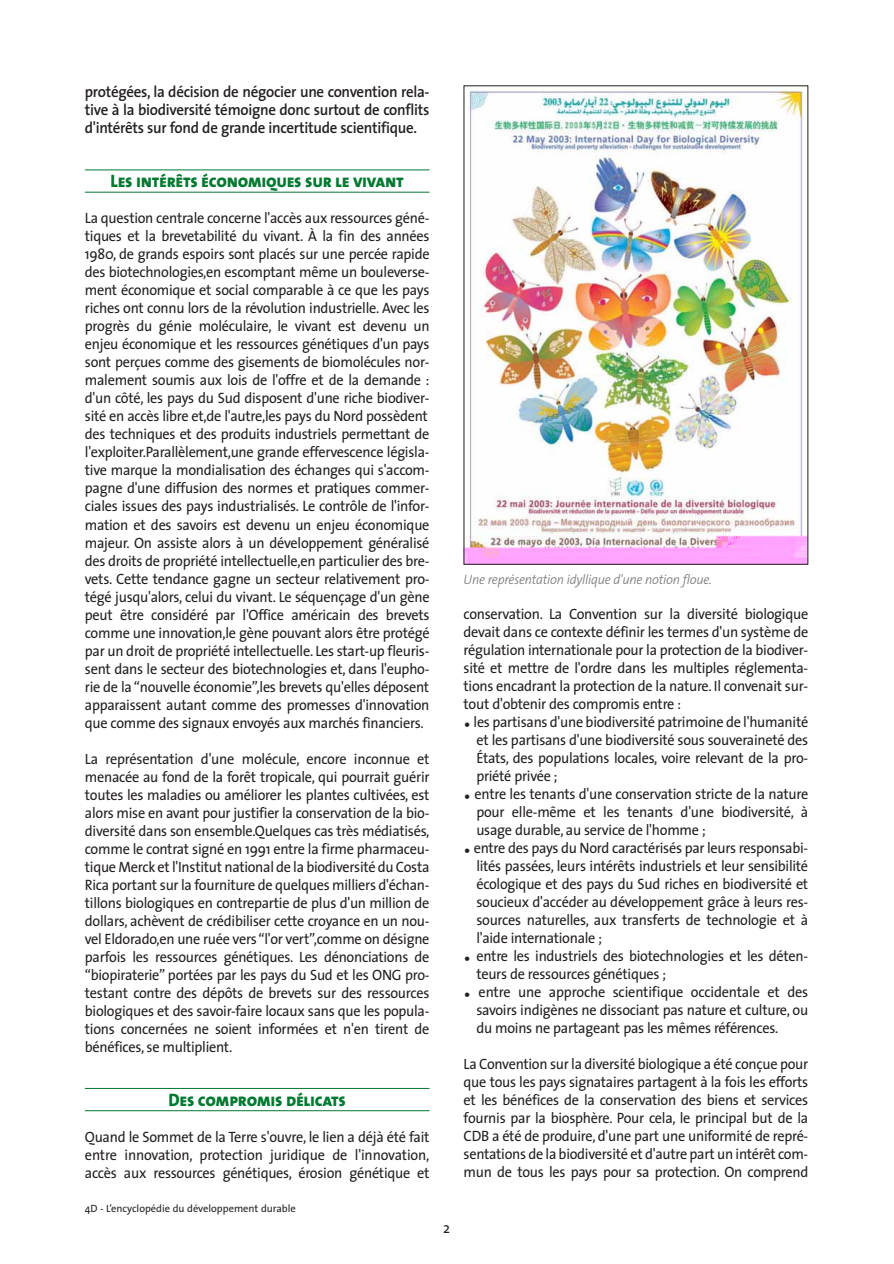
<style>
.page{position:relative;width:894px;height:1264px;background:#fff}
.page>*{position:absolute;margin:0;border:0;box-sizing:border-box;transform-origin:0 0}
.t1{font:18px "The Sans Extra Bold Caps";letter-spacing:-.02em;color:#007931;scale:.95 1}
.t2{font:600 15.75px/18px "The Sans";letter-spacing:-.02em;color:#231f20;text-align:justify;scale:.95 1}
.t3{font:15px/18px "The Sans";letter-spacing:-.02em;color:#231f20;text-align:justify;scale:.95 1}
.t4{font:italic 300 13.5px "The Sans";letter-spacing:-.02em;color:#808285;scale:.95 1}
.t5{font:10.5px "The Sans";color:#231f20}
.s1{font-size:18px}
</style>
<div class="page">
<hr style="left:85px;top:169px;width:344px;height:1px;background:#007931">
<hr style="left:85px;top:192px;width:344px;height:1px;background:#007931">
<hr style="left:85px;top:1087px;width:344px;height:1px;background:#007931">
<hr style="left:85px;top:1110px;width:344px;height:1px;background:#007931">
<img style="left:465px;top:87px;width:341px;height:475px">
<p class="t2" style="left:85px;top:84px;width:364px">protégées, la décision de négocier une convention rela&shy;tive à la biodiversité témoigne donc surtout de conflits d'intérêts sur fond de grande incertitude scientifique.</p>
<p class="t1" style="left:111px;top:170px;width:310px">Les intérêts économiques sur le vivant</p>
<p class="t3" style="left:85px;top:211px;width:364px;text-align:left">La question centrale concerne l'accès aux ressources géné&shy;tiques et la brevetabilité du vivant. À la fin des années 1980, de grands espoirs sont placés sur une percée rapide des biotechnologies,en escomptant même un bouleverse&shy;ment économique et social comparable à ce que les pays riches ont connu lors de la révolution industrielle. Avec les progrès du génie moléculaire, le vivant est devenu un enjeu économique et les ressources génétiques d'un pays sont perçues comme des gisements de biomolécules nor&shy;malement soumis aux lois de l'offre et de la demande : d'un côté, les pays du Sud disposent d'une riche biodiver&shy;sité en accès libre et,de l'autre,les pays du Nord possèdent des techniques et des produits industriels permettant de l'exploiter.Parallèlement,une grande effervescence législa&shy;tive marque la mondialisation des échanges qui s'accom&shy;pagne d'une diffusion des normes et pratiques commer&shy;ciales issues des pays industrialisés. Le contrôle de l'infor&shy;mation et des savoirs est devenu un enjeu économique majeur. On assiste alors à un développement généralisé des droits de propriété intellectuelle,en particulier des bre&shy;vets. Cette tendance gagne un secteur relativement pro&shy;tégé jusqu'alors, celui du vivant. Le séquençage d'un gène peut être considéré par l'Office américain des brevets comme une innovation,le gène pouvant alors être protégé par un droit de propriété intellectuelle. Les start-up fleuris&shy;sent dans le secteur des biotechnologies et, dans l'eupho&shy;rie de la “nouvelle économie”,les brevets qu'elles déposent apparaissent autant comme des promesses d'innovation que comme des signaux envoyés aux marchés financiers.</p>
<p class="t3" style="left:85px;top:751px;width:364px">La représentation d'une molécule, encore inconnue et menacée au fond de la forêt tropicale, qui pourrait guérir toutes les maladies ou améliorer les plantes cultivées, est alors mise en avant pour justifier la conservation de la bio&shy;diversité dans son ensemble.Quelques cas très médiatisés, comme le contrat signé en 1991 entre la firme pharmaceu&shy;tique Merck et l'Institut national de la biodiversité du Costa Rica portant sur la fourniture de quelques milliers d'échan&shy;tillons biologiques en contrepartie de plus d'un million de dollars, achèvent de crédibiliser cette croyance en un nou&shy;vel Eldorado,en une ruée vers “l'or vert”,comme on désigne parfois les ressources génétiques. Les dénonciations de “biopiraterie” portées par les pays du Sud et les ONG pro&shy;testant contre des dépôts de brevets sur des ressources biologiques et des savoir-faire locaux sans que les popula&shy;tions concernées ne soient informées et n'en tirent de bénéfices, se multiplient.</p>
<p class="t1" style="left:168px;top:1088px;width:188px">Des compromis délicats</p>
<p class="t3" style="left:85px;top:1129px;width:364px">Quand le Sommet de la Terre s'ouvre, le lien a déjà été fait entre innovation, protection juridique de l'innovation, accès aux ressources génétiques, érosion génétique et</p>
<p class="t5" style="left:85px;top:1204px;width:212px">4D - L’encyclopédie du développement durable</p>
<p class="t4" style="left:463px;top:574px;width:263px">Une représentation idyllique d'une notion floue.</p>
<p class="t3" style="left:463px;top:606px;width:364px">conservation. La Convention sur la diversité biologique devait dans ce contexte définir les termes d'un système de régulation internationale pour la protection de la biodiver&shy;sité et mettre de l'ordre dans les multiples réglementa&shy;tions encadrant la protection de la nature. Il convenait sur&shy;tout d'obtenir des compromis entre :</p>
<p class="t3" style="left:476px;top:714px;width:351px;text-indent:-13px"><span class="s1">•</span> les partisans d'une biodiversité patrimoine de l'humanité et les partisans d'une biodiversité sous souveraineté des États, des populations locales, voire relevant de la pro&shy;priété privée ;</p>
<p class="t3" style="left:476px;top:786px;width:351px;text-indent:-13px"><span class="s1">•</span> entre les tenants d'une conservation stricte de la nature pour elle-même et les tenants d'une biodiversité, à usage durable, au service de l'homme ;</p>
<p class="t3" style="left:476px;top:840px;width:351px;text-indent:-13px"><span class="s1">•</span> entre des pays du Nord caractérisés par leurs responsabi&shy;lités passées, leurs intérêts industriels et leur sensibilité écologique et des pays du Sud riches en biodiversité et soucieux d'accéder au développement grâce à leurs res&shy;sources naturelles, aux transferts de technologie et à l'aide internationale ;</p>
<p class="t3" style="left:476px;top:948px;width:351px;text-indent:-13px"><span class="s1">•</span> entre les industriels des biotechnologies et les déten&shy;teurs de ressources génétiques ;</p>
<p class="t3" style="left:476px;top:984px;width:351px;text-indent:-13px"><span class="s1">•</span> entre une approche scientifique occidentale et des savoirs indigènes ne dissociant pas nature et culture, ou du moins ne partageant pas les mêmes références.</p>
<p class="t3" style="left:463px;top:1056px;width:364px">La Convention sur la diversité biologique a été conçue pour que tous les pays signataires partagent à la fois les efforts et les bénéfices de la conservation des biens et services fournis par la biosphère. Pour cela, le principal but de la CDB a été de produire, d'une part une uniformité de repré&shy;sentations de la biodiversité et d'autre part un intérêt com&shy;mun de tous les pays pour sa protection. On comprend</p>
<p class="t3" style="left:443px;top:1219px;width:9px">2</p>
</div>
